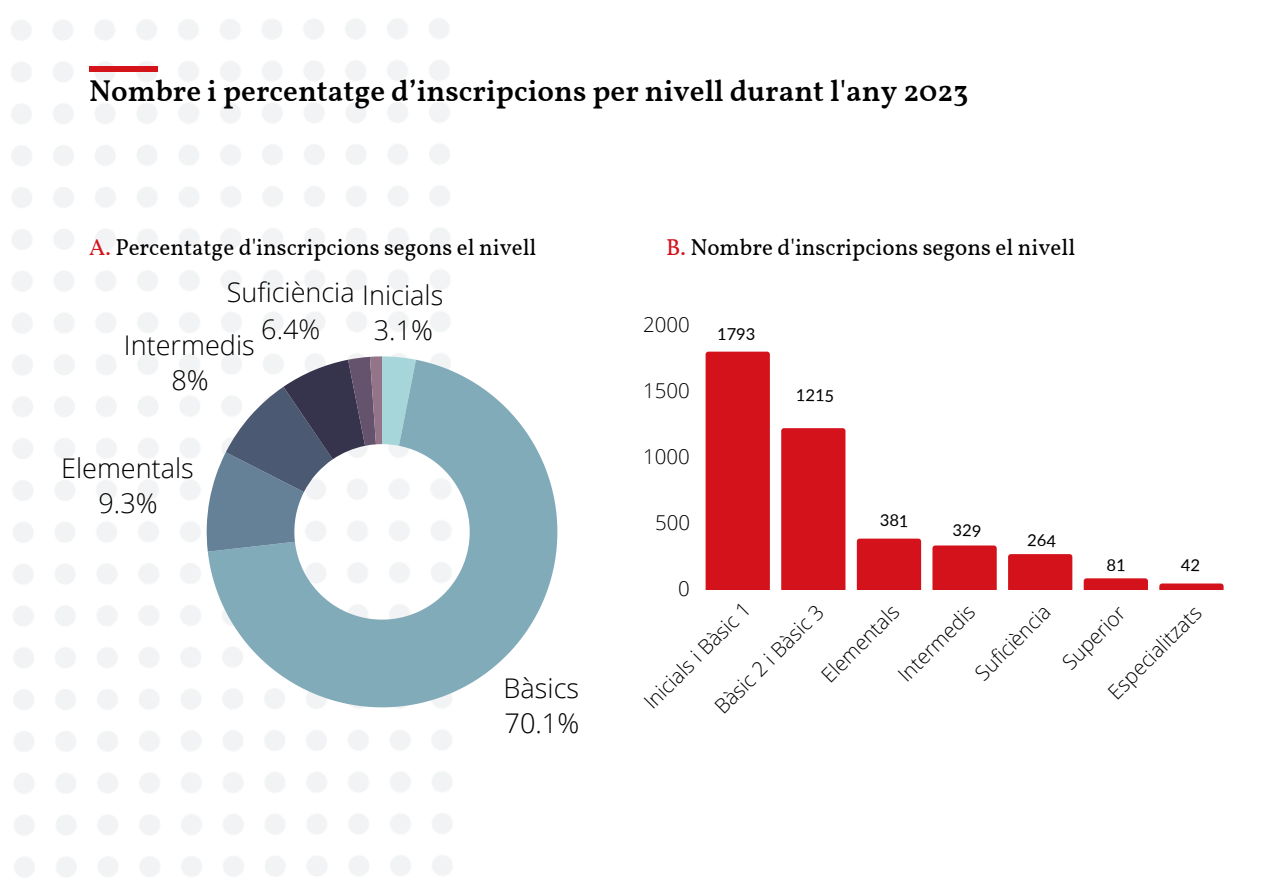
<style>
.page{position:relative;width:1263px;height:894px;background:#fff}
.page>*{position:absolute;margin:0;border:0;box-sizing:border-box;transform-origin:0 0}
.t1{font:600 30px "Vollkorn";color:#000}
.t2{font:300 27.15px/35.1px "Open Sans";color:#000;text-align:center}
.t3{font:300 27px/37.2px "Open Sans";color:#000;text-align:center}
.t4{font:22.95px "Vollkorn";color:#000}
.t5{font:300 20.4px "Open Sans";color:#000}
.t6{font:16.5px "Lato";color:#000}
.s1{color:#d4121c}
</style>
<div class="page">
<svg style="left:208px;top:359px;width:349px;height:348px;fill:#82abba"></svg>
<svg style="left:206px;top:356px;width:210px;height:195px"></svg>
<div style="left:706px;top:351px;width:64px;height:238px;background:#d4121c"></div>
<div style="left:781px;top:428px;width:64px;height:161px;background:#d4121c"></div>
<div style="left:857px;top:538px;width:64px;height:51px;background:#d4121c"></div>
<div style="left:932px;top:545px;width:65px;height:44px;background:#d4121c"></div>
<div style="left:1008px;top:554px;width:64px;height:35px;background:#d4121c"></div>
<svg style="left:1084px;top:578px;width:64px;height:11px"></svg>
<svg style="left:1159px;top:583px;width:65px;height:6px"></svg>
<div style="left:89px;top:66px;width:69px;height:6px;background:#d5131a"></div>
<h1 class="t1" style="left:89px;top:79px;width:881px">Nombre i percentatge d’inscripcions per nivell durant l'any 2023</h1>
<p class="t4" style="left:89px;top:233px;width:449px"><span class="s1">A.</span> Percentatge d'inscripcions segons el nivell</p>
<p class="t4" style="left:666px;top:233px;width:411px"><span class="s1">B.</span> Nombre d'inscripcions segons el nivell</p>
<h3 class="t3" style="left:227px;top:272px;width:129px">Suficiència<br>6.4%</h3>
<h2 class="t2" style="left:124px;top:326px;width:132px">Intermedis<br>8%</h2>
<h2 class="t2" style="left:362px;top:277px;width:82px">Inicials<br>3.1%</h2>
<h2 class="t2" style="left:61px;top:450px;width:134px">Elementals<br>9.3%</h2>
<h2 class="t2" style="left:504px;top:669px;width:77px;text-align:left">Bàsics<br>70.1%</h2>
<p class="t5" style="left:643px;top:310px;width:48px">2000</p>
<p class="t5" style="left:643px;top:376px;width:48px">1500</p>
<p class="t5" style="left:643px;top:442px;width:48px">1000</p>
<p class="t5" style="left:655px;top:508px;width:36px">500</p>
<p class="t5" style="left:678px;top:574px;width:13px">0</p>
<p class="t6" style="left:717px;top:324px;width:40px">1793</p>
<p class="t6" style="left:796px;top:384px;width:40px;rotate:1deg">1215</p>
<p class="t5" style="left:708px;top:699px;width:146px;rotate:-45deg">Bàsic 2 i Bàsic 3</p>
<p class="t5" style="left:637px;top:694px;width:142px;rotate:-45deg">Inicials i Bàsic 1</p>
<p class="t5" style="left:891px;top:667px;width:100px;rotate:-45deg">Intermedis</p>
<p class="t5" style="left:815px;top:668px;width:102px;rotate:-45deg">Elementals</p>
<p class="t5" style="left:968px;top:666px;width:98px;rotate:-45deg">Sufi ciència</p>
<p class="t5" style="left:1056px;top:655px;width:81px;rotate:-45deg">Superior</p>
<p class="t5" style="left:1101px;top:685px;width:123px;rotate:-45deg">Especialitzats</p>
</div>
